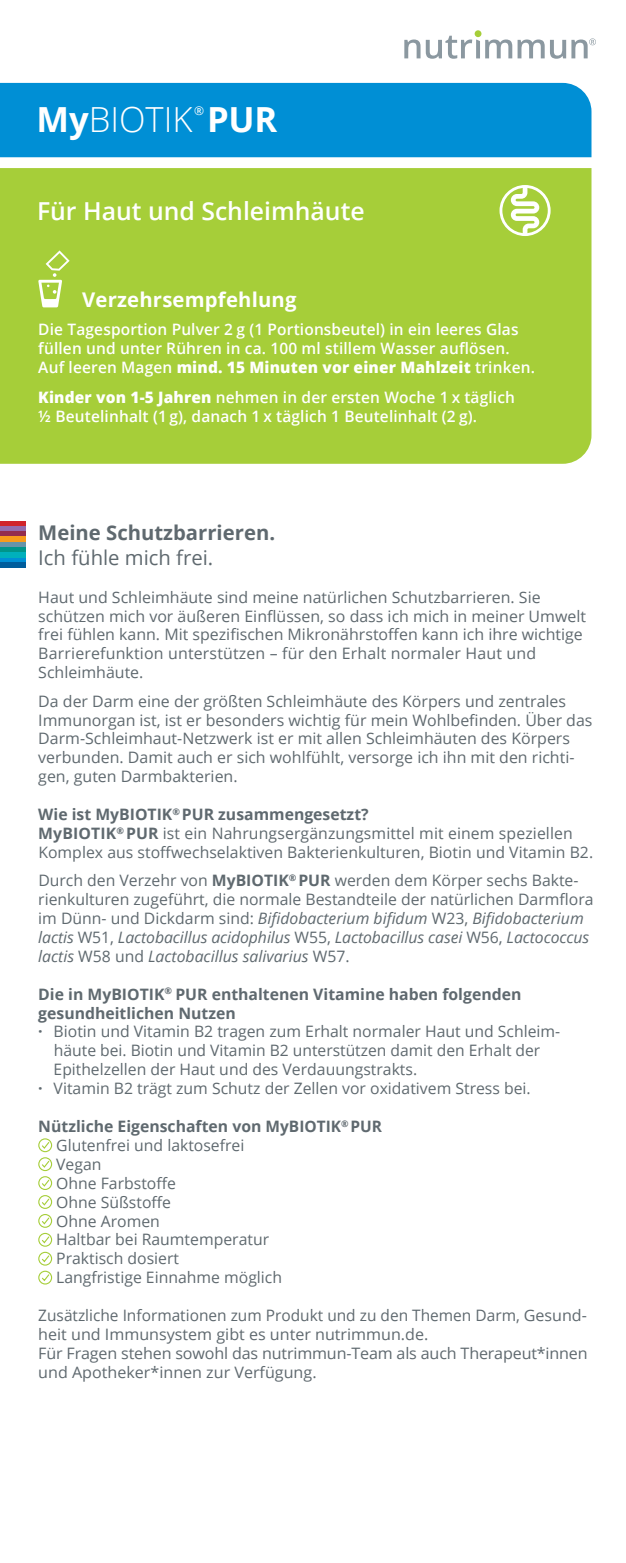
<style>
.page{position:relative;width:626px;height:1563px;background:#fff}
.page>*{position:absolute;margin:0;border:0;box-sizing:border-box;transform-origin:0 0}
.t1{font:300 34.65px "Open Sans";color:#fff}
.t2{font:600 24.75px "Open Sans";color:#fff}
.t3{font:700 20.25px "Open Sans";color:#5f696f}
.t4{font:700 20.25px "Open Sans";letter-spacing:.01em;color:#fff}
.t5{font:20.25px "Open Sans";color:#5f696f}
.t6{font:15.75px/18.9px "Open Sans";color:#5f696f}
.t7{font:600 15.75px/18.9px "Open Sans";letter-spacing:.01em;color:#fff}
.t8{font:700 15.75px "Open Sans";color:#5f696f}
.t9{font:12.15px "Open Sans";color:#fff}
.s1{font-weight:700}
.s2{font-weight:800}
.s3{font-style:italic}
</style>
<div class="page">
<div style="left:0;top:83px;width:591px;height:74px;background:#008fd5"></div>
<div style="left:0;top:168px;width:591px;height:296px;background:#a6ce39"></div>
<svg style="left:404px;top:36px;width:191px;height:23px"></svg>
<div style="left:474px;top:30px;width:7px;height:7px;background:#a6ce39;border-radius:50%"></div>
<svg style="left:499px;top:185px;width:51px;height:51px"></svg>
<svg style="left:38px;top:250px;width:32px;height:57px"></svg>
<div style="left:0;top:541px;width:26px;height:6px;background:#6894a8"></div>
<div style="left:0;top:521px;width:26px;height:5px;background:#d1232a"></div>
<div style="left:0;top:526px;width:26px;height:5px;background:#956cae"></div>
<div style="left:0;top:531px;width:26px;height:6px;background:#942d4e"></div>
<div style="left:0;top:537px;width:26px;height:5px;background:#f89c1c"></div>
<div style="left:0;top:547px;width:26px;height:5px;background:#00958a"></div>
<div style="left:0;top:557px;width:26px;height:5px;background:#008fd5"></div>
<div style="left:0;top:562px;width:26px;height:6px;background:#005d9c"></div>
<div style="left:0;top:552px;width:26px;height:5px;background:#00b0bc"></div>
<svg style="left:41px;top:1141px;width:9px;height:9px"></svg>
<div style="left:38px;top:1138px;width:14px;height:14px;border:1px solid #a6ce39;border-radius:50%"></div>
<svg style="left:42px;top:1160px;width:8px;height:8px"></svg>
<div style="left:38px;top:1157px;width:14px;height:14px;border:1px solid #a6ce39;border-radius:50%"></div>
<svg style="left:41px;top:1178px;width:9px;height:9px"></svg>
<div style="left:38px;top:1176px;width:14px;height:14px;border:1px solid #a6ce39;border-radius:50%"></div>
<svg style="left:41px;top:1197px;width:9px;height:9px"></svg>
<div style="left:38px;top:1195px;width:14px;height:14px;border:1px solid #a6ce39;border-radius:50%"></div>
<svg style="left:41px;top:1216px;width:9px;height:9px"></svg>
<div style="left:38px;top:1214px;width:14px;height:14px;border:1px solid #a6ce39;border-radius:50%"></div>
<svg style="left:41px;top:1235px;width:9px;height:9px"></svg>
<div style="left:38px;top:1233px;width:14px;height:13px;border:1px solid #a6ce39;border-radius:50%"></div>
<svg style="left:41px;top:1254px;width:9px;height:9px"></svg>
<div style="left:38px;top:1251px;width:14px;height:14px;border:1px solid #a6ce39;border-radius:50%"></div>
<svg style="left:41px;top:1273px;width:9px;height:9px"></svg>
<div style="left:38px;top:1270px;width:14px;height:14px;border:1px solid #a6ce39;border-radius:50%"></div>
<p class="t9" style="left:194px;top:102px;width:12px">®</p>
<h1 class="t1" style="left:36px;top:96px;width:242px"><span class="s1">My</span>BIOTIK <span class="s1">PUR</span></h1>
<h2 class="t2" style="left:37px;top:194px;width:329px">Für Haut und Schleimhäute</h2>
<p class="t4" style="left:82px;top:286px;width:216px">Verzehrsempfehlung</p>
<p class="t7" style="left:38px;top:320px;width:497px">Die Tagesportion Pulver 2 g (1 Portionsbeutel) in ein leeres Glas füllen und unter Rühren in ca. 100 ml stillem Wasser auflösen.<br>Auf leeren Magen <span class="s2">mind. 15 Minuten vor einer Mahlzeit</span> trinken.</p>
<p class="t7" style="left:38px;top:388px;width:478px"><span class="s2">Kinder von 1-5 Jahren</span> nehmen in der ersten Woche 1 x täglich ½ Beutelinhalt (1 g), danach 1 x täglich 1 Beutelinhalt (2 g).</p>
<p class="t3" style="left:38px;top:518px;width:238px">Meine Schutzbarrieren.</p>
<p class="t5" style="left:38px;top:544px;width:176px">Ich fühle mich frei.</p>
<p class="t6" style="left:38px;top:587px;width:548px">Haut und Schleimhäute sind meine natürlichen Schutzbarrieren. Sie schützen mich vor äußeren Einflüssen, so dass ich mich in meiner Umwelt frei fühlen kann. Mit spezifischen Mikronährstoffen kann ich ihre wichtige Barrierefunktion unterstützen – für den Erhalt normaler Haut und Schleimhäute.</p>
<p class="t6" style="left:38px;top:691px;width:555px">Da der Darm eine der größten Schleimhäute des Körpers und zentrales Immunorgan ist, ist er besonders wichtig für mein Wohlbefinden. Über das Darm-Schleimhaut-Netzwerk ist er mit allen Schleimhäuten des Körpers verbunden. Damit auch er sich wohlfühlt, versorge ich ihn mit den richti&shy;gen, guten Darmbakterien.</p>
<p class="t6" style="left:38px;top:804px;width:556px"><span class="s1">Wie ist MyBIOTIK</span><sup>®</sup> <span class="s1">PUR zusammengesetzt?<br>MyBIOTIK</span><sup>®</sup> <span class="s1">PUR</span> ist ein Nahrungsergänzungsmittel mit einem speziellen<br>Komplex aus stoffwechselaktiven Bakterienkulturen, Biotin und Vitamin B2.</p>
<p class="t6" style="left:38px;top:870px;width:556px">Durch den Verzehr von <span class="s1">MyBIOTIK</span><sup>®</sup> <span class="s1">PUR</span> werden dem Körper sechs Bakte&shy;rienkulturen zugeführt, die normale Bestandteile der natürlichen Darmflora im Dünn- und Dickdarm sind: <span class="s3">Bifidobacterium bifidum</span> W23, <span class="s3">Bifidobacterium lactis</span> W51, <span class="s3">Lactobacillus acidophilus</span> W55, <span class="s3">Lactobacillus casei</span> W56, <span class="s3">Lactococcus lactis</span> W58 und <span class="s3">Lactobacillus salivarius</span> W57.</p>
<p class="t8" style="left:38px;top:983px;width:484px">Die in MyBIOTIK<sup>®</sup> PUR enthaltenen Vitamine haben folgenden</p>
<p class="t8" style="left:38px;top:1001px;width:199px">gesundheitlichen Nutzen</p>
<p class="t6" style="left:38px;top:1022px;width:523px"><span class="s1">·</span> Biotin und Vitamin B2 tragen zum Erhalt normaler Haut und Schleim-</p>
<p class="t6" style="left:54px;top:1041px;width:487px">häute bei. Biotin und Vitamin B2 unterstützen damit den Erhalt der</p>
<p class="t6" style="left:54px;top:1059px;width:365px">Epithelzellen der Haut und des Verdauungstrakts.</p>
<p class="t6" style="left:38px;top:1078px;width:493px"><span class="s1">·</span> Vitamin B2 trägt zum Schutz der Zellen vor oxidativem Stress bei.</p>
<p class="t6" style="left:56px;top:1116px;width:327px;text-indent:-18px"><span class="s1">Nützliche Eigenschaften von MyBIOTIK</span><sup>®</sup> <span class="s1">PUR<br></span>Glutenfrei und laktosefrei<br>Vegan<br>Ohne Farbstoffe<br>Ohne Sü ßstoffe<br>Ohne Aromen<br>Haltbar bei Raumtemperatur<br>Praktisch dosiert<br>Langfristige Einnahme möglich</p>
<p class="t6" style="left:38px;top:1305px;width:550px">Zusätzliche Informationen zum Produkt und zu den Themen Darm, Gesund&shy;heit und Immunsystem gibt es unter nutrimmun.de.<br>Für Fragen stehen sowohl das nutrimmun-Team als auch Therapeut*innen und Apotheker*innen zur Verfügung.</p>
</div>
